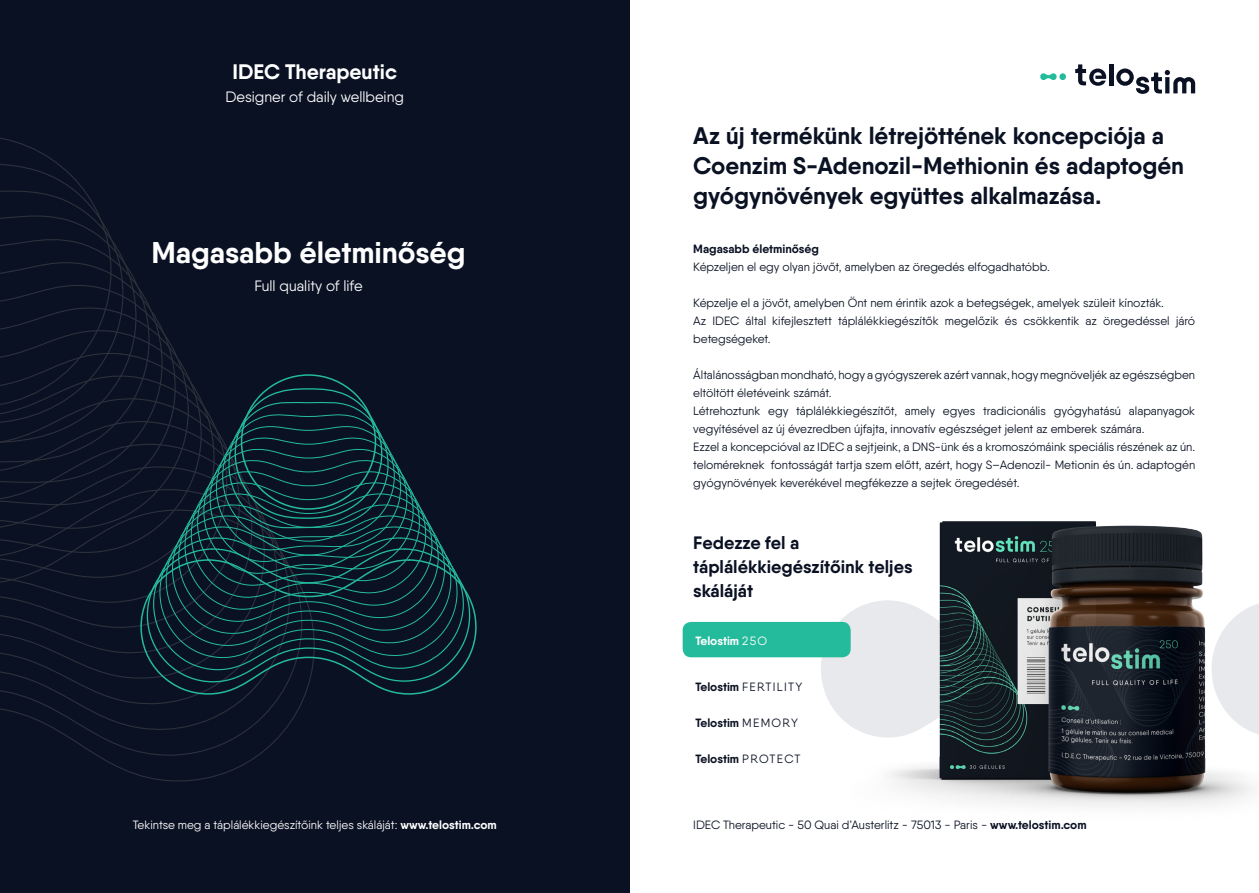
<style>
.page{position:relative;width:1259px;height:893px;background:#fff}
.page>*{position:absolute;margin:0;border:0;box-sizing:border-box;transform-origin:0 0}
.t1{font:700 30px "Qanelas";color:#fff}
.t2{font:700 24px/30px "Qanelas";color:#0a1123}
.t3{font:700 21px "Qanelas";color:#fff}
.t4{font:700 18px/24px "Qanelas";color:#0a1123}
.t5{font:15px "Qanelas";color:#fff}
.t6{font:12px/18px "Qanelas";color:#0a1123}
.t7{font:12px "Qanelas";color:#fff}
.t8{font:700 12px "Qanelas";color:#0a1123}
.t9{font:12px "Qanelas";letter-spacing:.11em;color:#0a1123}
.t10{font:700 12px "Qanelas";color:#fff}
.s1{font-weight:700}
.s2{font-weight:400}
</style>
<div class="page">
<svg style="left:814px;top:611px;width:38px;height:116px;fill:#e8e9ed"></svg>
<svg style="left:1040px;top:73px;width:26px;height:7px"></svg>
<img style="left:852px;top:521px;width:407px;height:287px">
<div style="left:0;top:0;width:629px;height:893px;background:#0a1123"></div>
<svg style="left:63px;top:699px;width:240px;height:59px"></svg>
<svg style="left:5px;top:695px;width:285px;height:39px"></svg>
<svg style="left:0;top:686px;width:278px;height:24px"></svg>
<hr style="left:1109px;top:64px;width:4px;height:21px;background:#0a1123">
<svg style="left:1075px;top:64px;width:31px;height:22px"></svg>
<svg style="left:1116px;top:69px;width:79px;height:25px"></svg>
<div style="left:682px;top:622px;width:168px;height:35px;background:#24bb9d;border-radius:9px"></div>
<svg style="left:140px;top:600px;width:337px;height:95px"></svg>
<svg style="left:0;top:163px;width:471px;height:520px"></svg>
<p class="t3" style="left:232px;top:59px;width:166px">IDEC Therapeutic</p>
<p class="t5" style="left:225px;top:88px;width:180px">Designer of daily wellbeing</p>
<p class="t1" style="left:151px;top:234px;width:316px">Magasabb életminőség</p>
<p class="t5" style="left:254px;top:276px;width:110px">Full quality of life</p>
<p class="t7" style="left:133px;top:818px;width:366px">Tekintse meg a táplálékkiegészítőink teljes skáláját: <span class="s1">www.telostim.com</span></p>
<p class="t2" style="left:693px;top:121px;width:492px">Az új termékünk létrejöttének koncepciója a<br>Coenzim S-Adenozil-Methionin és adaptogén gyógynövények együttes alkalmazása.</p>
<p class="t8" style="left:693px;top:241px;width:127px">Magasabb életminőség</p>
<p class="t6" style="left:693px;top:257px;width:358px">Képzeljen el egy olyan jövőt, amelyben az öregedés elfogadhatóbb.</p>
<p class="t6" style="left:693px;top:293px;width:472px">Képzelje el a jövőt, amelyben Önt nem érintik azok a betegségek, amelyek szüleit kínozták.</p>
<p class="t6" style="left:693px;top:311px;width:503px">Az IDEC által kifejlesztett táplálékkiegészítők megelőzik és csökkentik az öregedéssel járó betegségeket.</p>
<p class="t6" style="left:693px;top:365px;width:503px">Általánosságban mondható, hogy a gyógyszerek azért vannak, hogy megnöveljék az egészségben eltöltött életéveink számát.</p>
<p class="t6" style="left:693px;top:401px;width:503px">Létrehoztunk egy táplálékkiegészítőt, amely egyes tradicionális gyógyhatású alapanyagok vegyítésével az új évezredben újfajta, innovatív egészséget jelent az emberek számára.</p>
<p class="t6" style="left:693px;top:437px;width:503px;text-align:justify">Ezzel a koncepcióval az IDEC a sejtjeink, a DNS-ünk és a kromoszómáink speciális részének az ún. teloméreknek fontosságát tartja szem előtt, azért, hogy S–Adenozil- Metionin és ún. adaptogén gyógynövények keverékével megfékezze a sejtek öregedését.</p>
<p class="t4" style="left:693px;top:530px;width:221px">Fedezze fel a táplálékkiegészítőink teljes skáláját</p>
<p class="t10" style="left:695px;top:633px;width:73px">Telostim <span class="s2">25O</span></p>
<p class="t9" style="left:695px;top:679px;width:108px"><span class="s1">Telostim</span> FERTILITY</p>
<p class="t8" style="left:695px;top:715px;width:104px">Telostim <span class="s2">MEMORY</span></p>
<p class="t8" style="left:695px;top:751px;width:107px">Telostim <span class="s2">PROTECT</span></p>
<p class="t6" style="left:693px;top:816px;width:395px">IDEC Therapeutic - 50 Quai d’Austerlitz - 75013 - Paris - <span class="s1">www.telostim.com</span></p>
</div>
